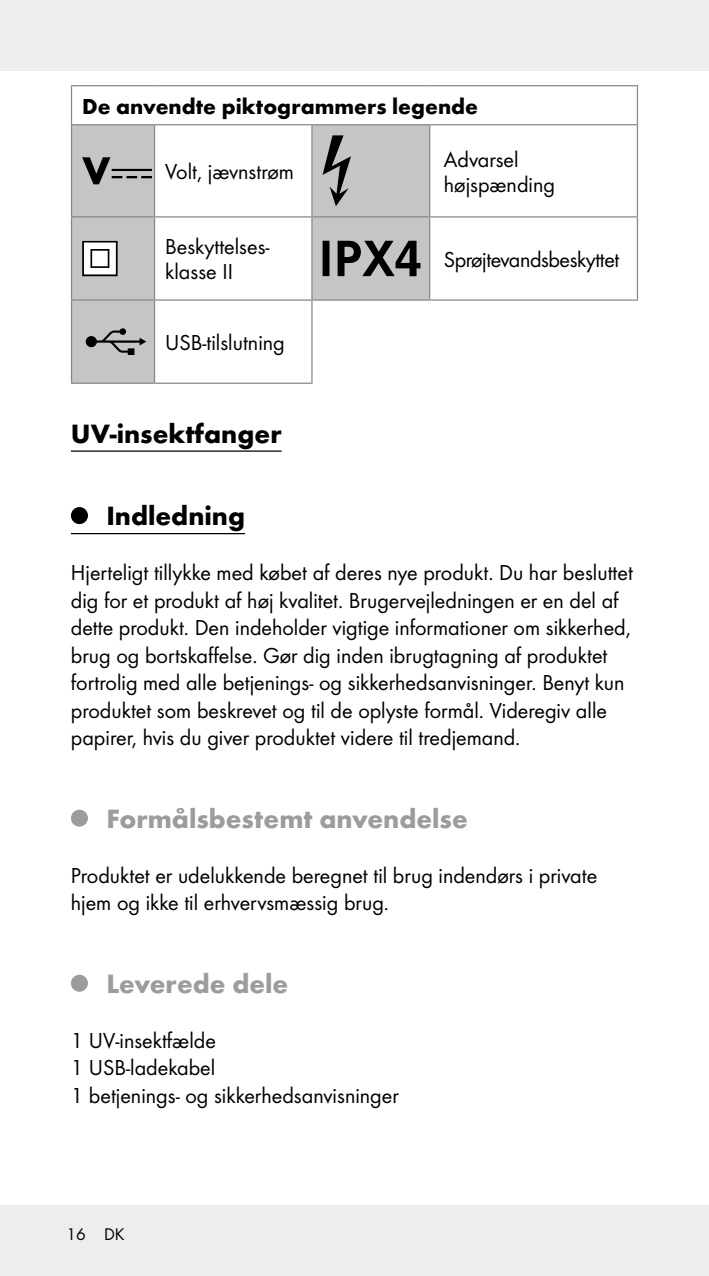
<style>
.page{position:relative;width:709px;height:1276px;background:#fff}
.page>*{position:absolute;margin:0;border:0;box-sizing:border-box;transform-origin:0 0}
.t1{font:700 27.5px "Futura";color:#9c9c9c}
.t2{font:700 27.5px "Futura";color:#000}
.t3{font:22.5px/27.5px "Futura Boo";color:#000}
.t4{font:700 22.5px "Futura";color:#000}
.t5{font:22.5px "Futura Boo";letter-spacing:-.02em;color:#000}
.t6{font:17.5px "Futura Boo";color:#000}
</style>
<div class="page">
<div style="left:0;top:1205px;width:709px;height:71px;background:#ededec"></div>
<div style="left:0;top:0;width:709px;height:71px;background:#ededec"></div>
<hr style="left:71px;top:450px;width:211px;height:2px;background:#000">
<hr style="left:71px;top:533px;width:174px;height:1px;background:#000">
<svg style="left:72px;top:125px;width:357px;height:258px"></svg>
<hr style="left:71px;top:86px;width:1px;height:38px;background:#878786">
<hr style="left:71px;top:85px;width:83px;height:1px;background:#878786">
<hr style="left:154px;top:85px;width:158px;height:1px;background:#878786">
<hr style="left:312px;top:85px;width:117px;height:1px;background:#878786">
<hr style="left:429px;top:85px;width:209px;height:1px;background:#878786">
<hr style="left:637px;top:86px;width:1px;height:38px;background:#878786">
<hr style="left:71px;top:125px;width:1px;height:91px;background:#878786">
<hr style="left:71px;top:124px;width:83px;height:1px;background:#878786">
<hr style="left:154px;top:125px;width:1px;height:91px;background:#878786">
<hr style="left:154px;top:124px;width:158px;height:1px;background:#878786">
<hr style="left:312px;top:124px;width:117px;height:1px;background:#878786">
<hr style="left:311px;top:125px;width:1px;height:91px;background:#878786">
<hr style="left:429px;top:125px;width:1px;height:91px;background:#878786">
<hr style="left:429px;top:124px;width:209px;height:1px;background:#878786">
<hr style="left:637px;top:125px;width:1px;height:91px;background:#878786">
<hr style="left:71px;top:217px;width:1px;height:82px;background:#878786">
<hr style="left:71px;top:216px;width:83px;height:1px;background:#878786">
<hr style="left:154px;top:217px;width:1px;height:82px;background:#878786">
<hr style="left:71px;top:301px;width:1px;height:81px;background:#878786">
<hr style="left:154px;top:216px;width:158px;height:1px;background:#878786">
<hr style="left:312px;top:216px;width:117px;height:1px;background:#878786">
<hr style="left:311px;top:217px;width:1px;height:82px;background:#878786">
<hr style="left:312px;top:299px;width:117px;height:2px;background:#878786">
<hr style="left:429px;top:217px;width:1px;height:82px;background:#878786">
<hr style="left:429px;top:216px;width:209px;height:1px;background:#878786">
<hr style="left:637px;top:217px;width:1px;height:82px;background:#878786">
<hr style="left:429px;top:299px;width:209px;height:2px;background:#878786">
<hr style="left:71px;top:299px;width:83px;height:2px;background:#878786">
<hr style="left:154px;top:299px;width:158px;height:2px;background:#878786">
<hr style="left:154px;top:301px;width:1px;height:81px;background:#878786">
<hr style="left:311px;top:301px;width:1px;height:81px;background:#878786">
<hr style="left:71px;top:382px;width:83px;height:2px;background:#878786">
<hr style="left:154px;top:382px;width:158px;height:2px;background:#878786">
<svg style="left:82px;top:157px;width:69px;height:27px;background:#8f8f8f"></svg>
<svg style="left:322px;top:135px;width:29px;height:71px;background:#838383"></svg>
<svg style="left:82px;top:241px;width:36px;height:35px"></svg>
<svg style="left:322px;top:241px;width:98px;height:35px;background:#656565"></svg>
<svg style="left:86px;top:328px;width:60px;height:27px;background:#969696"></svg>
<div style="left:71px;top:507px;width:17px;height:17px;background:#000;border-radius:50%"></div>
<div style="left:71px;top:809px;width:17px;height:17px;background:#9c9c9c;border-radius:50%"></div>
<div style="left:71px;top:974px;width:17px;height:17px;background:#9c9c9c;border-radius:50%"></div>
<p class="t4" style="left:82px;top:93px;width:397px">De anvendte piktogrammers legende</p>
<p class="t3" style="left:165px;top:158px;width:130px">Volt, jævnstrøm</p>
<p class="t3" style="left:165px;top:234px;width:106px;line-height:25px">Beskyttelses&shy;klasse II</p>
<p class="t3" style="left:165px;top:329px;width:121px">USB-tilslutning</p>
<p class="t2" style="left:71px;top:416px;width:212px">UV-insektfanger</p>
<p class="t3" style="left:444px;top:147px;width:113px;line-height:25px">Advarsel højspænding</p>
<p class="t5" style="left:444px;top:246px;width:177px">Sprøjtevandsbeskyttet</p>
<p class="t2" style="left:106px;top:499px;width:140px">Indledning</p>
<p class="t3" style="left:71px;top:559px;width:563px">Hjerteligt tillykke med købet af deres nye produkt. Du har besluttet dig for et produkt af høj kvalitet. Brugervejledningen er en del af dette produkt. Den indeholder vigtige informationer om sikkerhed, brug og bortskaffelse. Gør dig inden ibrugtagning af produktet fortrolig med alle betjenings- og sikkerhedsanvisninger. Benyt kun produktet som beskrevet og til de oplyste formål. Videregiv alle papirer, hvis du giver produktet videre til tredjemand.</p>
<p class="t1" style="left:106px;top:801px;width:363px">Formålsbestemt anvendelse</p>
<p class="t3" style="left:71px;top:861px;width:528px">Produktet er udelukkende beregnet til brug indendørs i private hjem og ikke til erhvervsmæssig brug.</p>
<p class="t1" style="left:106px;top:966px;width:183px">Leverede dele</p>
<p class="t3" style="left:71px;top:1026px;width:329px">1 UV-insektfælde<br>1 USB-ladekabel<br>1 betjenings- og sikkerhedsanvisninger</p>
<p class="t6" style="left:67px;top:1223px;width:60px">16 DK</p>
</div>
